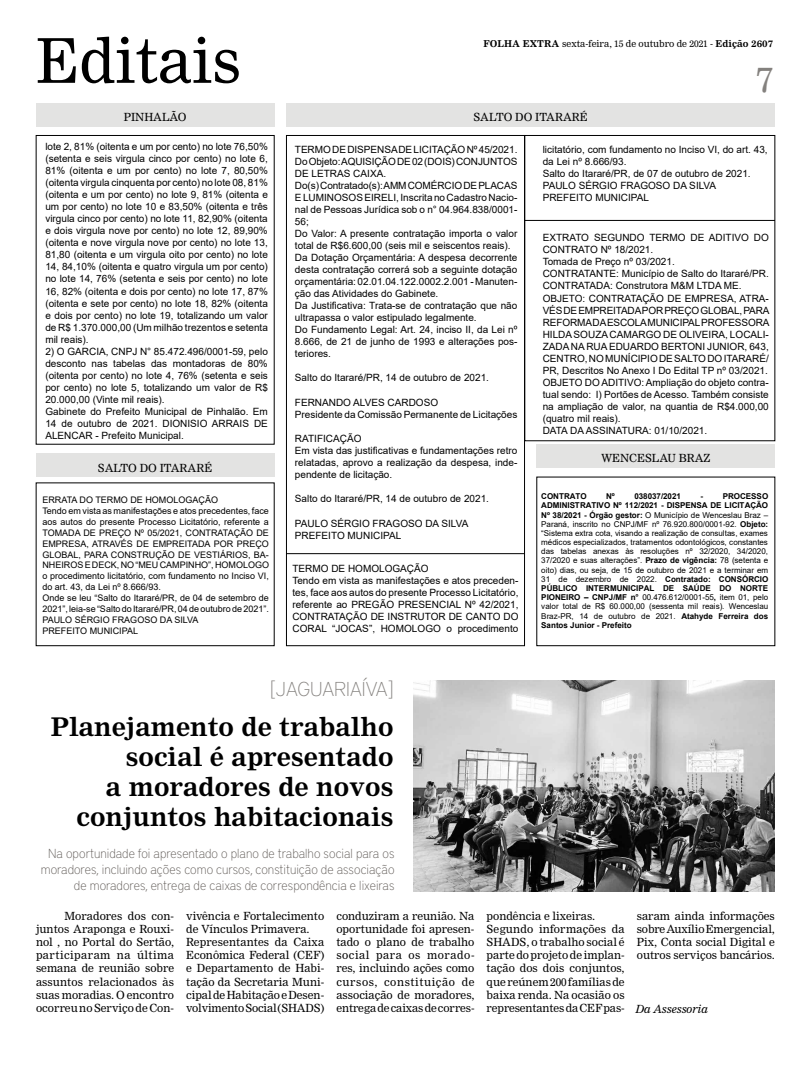
<style>
.page{position:relative;width:811px;height:1072px;background:#fff}
.page>*{position:absolute;margin:0;border:0;box-sizing:border-box;transform-origin:0 0}
.t1{font:60.4px "Nimrod MT Std";color:#000}
.t2{font:35px "Nimrod MT Std";color:#84817e}
.t3{font:700 25.1px/30.2px "Nimrod";color:#000;text-align:right}
.t4{font:100 20px "District Pro";color:#84817e}
.t5{font:100 13px/15.6px "District Pro";color:#615c58;text-align:right}
.t6{font:11px/13.2px "Nimrod MT Std";color:#000;text-align:justify}
.t7{font:italic 11px "Nimrod MT Std";color:#000}
.t8{font:10px/12px "Arial";color:#000}
.t9{font:9.3px "Nimrod MT Std";color:#000}
.t10{font:9px/10.8px "Arial";color:#000}
.t11{font:8px/9.2px "Arial";letter-spacing:-.005em;color:#000;text-align:justify}
.t12{font:700 8px "Arial";letter-spacing:-.005em;color:#000}
.s1{font-family:"Nimrod";font-weight:700}
.s2{font-weight:700}
</style>
<div class="page">
<div style="left:36px;top:103px;width:238px;height:23px;background:#e3e3e2"></div>
<div style="left:536px;top:444px;width:239px;height:23px;background:#e3e3e2"></div>
<div style="left:36px;top:454px;width:238px;height:23px;background:#e3e3e2"></div>
<div style="left:286px;top:103px;width:489px;height:23px;background:#e3e3e2"></div>
<div style="left:36px;top:483px;width:238px;height:163px;border:1px solid #000"></div>
<div style="left:286px;top:135px;width:238px;height:511px;border:1px solid #000"></div>
<div style="left:524px;top:135px;width:251px;height:306px;border:1px solid #000"></div>
<hr style="left:286px;top:553px;width:238px;height:1px;background:#000">
<hr style="left:524px;top:220px;width:251px;height:1px;background:#000">
<img style="left:413px;top:680px;width:362px;height:211px">
<h1 class="t1" style="left:36px;top:25px;width:206px">Editais</h1>
<p class="t6" style="left:124px;top:110px;width:64px">PINHALÃO</p>
<p class="t8" style="left:45px;top:141px;width:224px;text-align:justify">lote 2, 81% (oitenta e um por cento) no lote 76,50% (setenta e seis virgula cinco por cento) no lote 6, 81% (oitenta e um por cento) no lote 7, 80,50% (oitenta virgula cinquenta por cento) no lote 08, 81% (oitenta e um por cento) no lote 9, 81% (oitenta e um por cento) no lote 10 e 83,50% (oitenta e três virgula cinco por cento) no lote 11, 82,90% (oitenta e dois virgula nove por cento) no lote 12, 89,90% (oitenta e nove virgula nove por cento) no lote 13, 81,80 (oitenta e um virgula oito por cento) no lote 14, 84,10% (oitenta e quatro virgula um por cento) no lote 14, 76% (setenta e seis por cento) no lote 16, 82% (oitenta e dois por cento) no lote 17, 87% (oitenta e sete por cento) no lote 18, 82% (oitenta e dois por cento) no lote 19, totalizando um valor de R$ 1.370.000,00 (Um milhão trezentos e setenta mil reais).</p>
<p class="t8" style="left:45px;top:345px;width:224px">2) O GARCIA, CNPJ N° 85.472.496/0001-59, pelo desconto nas tabelas das montadoras de 80% (oitenta por cento) no lote 4, 76% (setenta e seis por cento) no lote 5, totalizando um valor de R$ 20.000,00 (Vinte mil reais).<br>Gabinete do Prefeito Municipal de Pinhalão. Em 14 de outubro de 2021. DIONISIO ARRAIS DE ALENCAR - Prefeito Municipal.</p>
<p class="t6" style="left:98px;top:461px;width:116px">SALTO DO ITARARÉ</p>
<p class="t10" style="left:42px;top:495px;width:228px">ERRATA DO TERMO DE HOMOLOGAÇÃO<br>Tendo em vista as manifestações e atos precedentes, face aos autos do presente Processo Licitatório, referente a TOMADA DE PREÇO Nº 05/2021, CONTRATAÇÃO DE EMPRESA, ATRAVÉS DE EMPREITADA POR PREÇO GLOBAL, PARA CONSTRUÇÃO DE VESTIÁRIOS, BA-NHEIROS E DECK, NO “MEU CAMPINHO”, HOMOLOGO o procedimento licitatório, com fundamento no Inciso VI, do art. 43, da Lei nº 8.666/93.<br>Onde se leu “Salto do Itararé/PR, de 04 de setembro de 2021”, leia-se “Salto do Itararé/PR, 04 de outubro de 2021”.<br>PAULO SÉRGIO FRAGOSO DA SILVA<br>PREFEITO MUNICIPAL</p>
<p class="t9" style="left:483px;top:38px;width:291px"><span class="s1">FOLHA EXTRA</span> sexta-feira, 15 de outubro de 2021 - <span class="s1">Edição 2607</span></p>
<h2 class="t2" style="left:755px;top:59px;width:19px">7</h2>
<p class="t6" style="left:473px;top:110px;width:116px">SALTO DO ITARARÉ</p>
<p class="t8" style="left:295px;top:143px;width:224px">TERMO DE DISPENSA DE LICITAÇÃO Nº 45/2021.<br>Do Objeto: AQUISIÇÃO DE 02 (DOIS) CONJUNTOS DE LETRAS CAIXA.<br>Do(s) Contratado(s): AMM COMÉRCIO DE PLACAS E LUMINOSOS EIRELI, Inscrita no Cadastro Nacio&shy;nal de Pessoas Jurídica sob o n° 04.964.838/0001- 56;<br>Do Valor: A presente contratação importa o valor total de R$6.600,00 (seis mil e seiscentos reais).<br>Da Dotação Orçamentária: A despesa decorrente desta contratação correrá sob a seguinte dotação orçamentária: 02.01.04.122.0002.2.001 - Manuten&shy;ção das Atividades do Gabinete.<br>Da Justificativa: Trata-se de contratação que não ultrapassa o valor estipulado legalmente.<br>Do Fundamento Legal: Art. 24, inciso II, da Lei nº 8.666, de 21 de junho de 1993 e alterações pos&shy;teriores.</p>
<p class="t8" style="left:295px;top:372px;width:196px">Salto do Itararé/PR, 14 de outubro de 2021.</p>
<p class="t8" style="left:295px;top:396px;width:224px">FERNANDO ALVES CARDOSO<br>Presidente da Comissão Permanente de Licitações</p>
<p class="t8" style="left:295px;top:432px;width:224px">RATIFICAÇÃO<br>Em vista das justificativas e fundamentações retro relatadas, aprovo a realização da despesa, inde&shy;pendente de licitação.</p>
<p class="t8" style="left:295px;top:493px;width:196px">Salto do Itararé/PR, 14 de outubro de 2021.</p>
<p class="t8" style="left:295px;top:517px;width:175px">PAULO SÉRGIO FRAGOSO DA SILVA<br>PREFEITO MUNICIPAL</p>
<p class="t8" style="left:543px;top:143px;width:226px">licitatório, com fundamento no Inciso VI, do art. 43, da Lei nº 8.666/93.<br>Salto do Itararé/PR, de 07 de outubro de 2021.<br>PAULO SÉRGIO FRAGOSO DA SILVA PREFEITO MUNICIPAL</p>
<p class="t8" style="left:543px;top:231px;width:228px">EXTRATO SEGUNDO TERMO DE ADITIVO DO CONTRATO Nº 18/2021.<br>Tomada de Preço nº 03/2021.<br>CONTRATANTE: Município de Salto do Itararé/PR.<br>CONTRATADA: Construtora M&amp;M LTDA ME.<br>OBJETO: CONTRATAÇÃO DE EMPRESA, ATRA-VÉS DE EMPREITADA POR PREÇO GLOBAL, PARA REFORMA DA ESCOLA MUNICIPAL PROFESSORA HILDA SOUZA CAMARGO DE OLIVEIRA, LOCALI-ZADA NA RUA EDUARDO BERTONI JUNIOR, 643, CENTRO, NO MUNÍCIPIO DE SALTO DO ITARARÉ/ PR, Descritos No Anexo I Do Edital TP nº 03/2021.<br>OBJETO DO ADITIVO: Ampliação do objeto contra&shy;tual sendo: I) Portões de Acesso. Também consiste na ampliação de valor, na quantia de R$4.000,00 (quatro mil reais).<br>DATA DA ASSINATURA: 01/10/2021.</p>
<p class="t6" style="left:601px;top:451px;width:111px">WENCESLAU BRAZ</p>
<p class="t11" style="left:541px;top:491px;width:229px;text-indent:181px"><span class="s2">PROCESSO ADMINISTRATIVO Nº 112/2021 - DISPENSA DE LICITAÇÃO Nº 38/2021 - Órgão gestor:</span> O Município de Wenceslau Braz – Paraná, inscrito no CNPJ/MF nº 76.920.800/0001-92. <span class="s2">Objeto: </span>“Sistema extra cota, visando a realização de consultas, exames médicos especializados, tratamentos odontológicos, constantes das tabelas anexas às resoluções nº 32/2020, 34/2020, 37/2020 e suas alterações”. <span class="s2">Prazo de vigência:</span> 78 (setenta e oito) dias, ou seja, de 15 de outubro de 2021 e a terminar em 31 de dezembro de 2022. <span class="s2">Contratado: CONSÓRCIO PÚBLICO INTERMUNICIPAL DE SAÚDE DO NORTE PIONEIRO – CNPJ/MF n°</span> 00.476.612/0001-55<span class="s2">,</span> item 01, pelo valor total de R$ 60.000,00 (sessenta mil reais). Wenceslau Braz-PR, 14 de outubro de 2021. <span class="s2">Atahyde Ferreira dos Santos Junior - Prefeito</span></p>
<p class="t12" style="left:541px;top:490px;width:47px">CONTRATO</p>
<p class="t12" style="left:606px;top:490px;width:10px">Nº</p>
<p class="t12" style="left:634px;top:490px;width:48px">038037/2021</p>
<p class="t12" style="left:700px;top:490px;width:4px">-</p>
<p class="t8" style="left:292px;top:562px;width:228px">TERMO DE HOMOLOGAÇÃO<br>Tendo em vista as manifestações e atos preceden&shy;tes, face aos autos do presente Processo Licitatório, referente ao PREGÃO PRESENCIAL Nº 42/2021, CONTRATAÇÃO DE INSTRUTOR DE CANTO DO CORAL “JOCAS”, HOMOLOGO o procedimento</p>
<h3 class="t4" style="left:270px;top:675px;width:125px">[JAGUARIAÍVA]</h3>
<h3 class="t3" style="left:51px;top:711px;width:344px">Planejamento de trabalho social é apresentado<br>a moradores de novos conjuntos habitacionais</h3>
<h3 class="t5" style="left:41px;top:845px;width:355px">Na oportunidade foi apresentado o plano de trabalho social para os moradores, incluindo ações como cursos, constituição de associação de moradores, entrega de caixas de correspondência e lixeiras</h3>
<p class="t6" style="left:36px;top:909px;width:140px;text-indent:28px">Moradores dos con&shy;juntos Araponga e Rouxi&shy;nol , no Portal do Sertão, participaram na última semana de reunião sobre assuntos relacionados às suas moradias. O encontro ocorreu no Serviço de Con-</p>
<p class="t6" style="left:186px;top:909px;width:140px;text-align:left">vivência e Fortalecimento de Vínculos Primavera.<br>Representantes da Caixa<br>Econômica Federal (CEF) e Departamento de Habi&shy;tação da Secretaria Muni&shy;cipal de Habitação e Desen&shy;volvimento Social (SHADS)</p>
<p class="t6" style="left:336px;top:909px;width:140px">conduziram a reunião. Na oportunidade foi apresen&shy;tado o plano de trabalho social para os morado&shy;res, incluindo ações como cursos, constituição de associação de moradores, entrega de caixas de corres-</p>
<p class="t6" style="left:486px;top:909px;width:140px;text-align:left">pondência e lixeiras.<br>Segundo informações da<br>SHADS, o trabalho social é parte do projeto de implan&shy;tação dos dois conjuntos, que reúnem 200 famílias de baixa renda. Na ocasião os representantes da CEF pas-</p>
<p class="t6" style="left:637px;top:909px;width:140px">saram ainda informações sobre Auxílio Emergencial, Pix, Conta social Digital e outros serviços bancários.</p>
<p class="t7" style="left:635px;top:1002px;width:74px">Da Assessoria</p>
</div>
